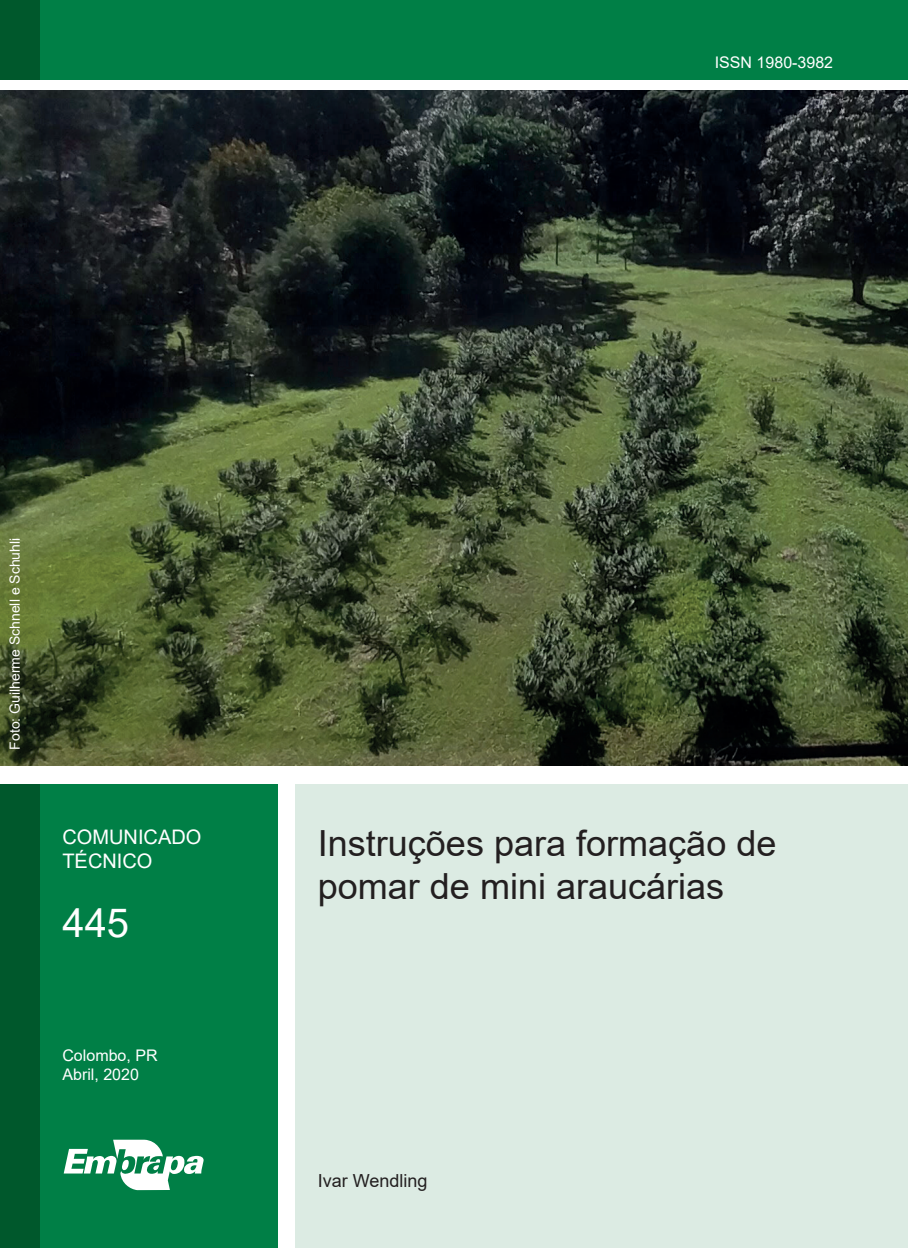
<style>
.page{position:relative;width:908px;height:1248px;background:#fff}
.page>*{position:absolute;margin:0;border:0;box-sizing:border-box;transform-origin:0 0}
.NUMERO_PUBLICACAO{font:40px "Arial";color:#fff}
.TITULO_CAPA{font:36px/43.2px "Arial";color:#231f20}
.COMUNICADO_TECNICO{font:20px/24px "Arial";color:#fff}
.AUTOR_CAPA{font:18px "Arial";color:#231f20}
.NUMERO_ISSN{font:16px "Arial";color:#fff}
.CIDADE_-_MES_-_ESTAD{font:16px "Arial";color:#fff}
.CREDITO_FOTO{font:14px "Arial";color:#fff}
</style>
<div class="page">
<img style="left:0;top:91px;width:907px;height:674px">
<div style="left:0;top:784px;width:277px;height:463px;background:#007f46"></div>
<div style="left:295px;top:784px;width:612px;height:463px;background:#dcebe3"></div>
<div style="left:0;top:784px;width:40px;height:463px;background:#00582c"></div>
<div style="left:0;top:0;width:907px;height:79px;background:#007f46"></div>
<svg style="left:64px;top:1139px;width:140px;height:50px"></svg>
<div style="left:0;top:0;width:40px;height:79px;background:#00582c"></div>
<p class="NUMERO_ISSN" style="left:714px;top:51px;width:120px">ISSN 1980-3982</p>
<p class="CREDITO_FOTO" style="left:5px;top:749px;width:213px;rotate:-90deg">Foto: Guilherme Schnell e Schuhli</p>
<p class="COMUNICADO_TECNICO" style="left:62px;top:825px;width:140px">COMUNICADO<br>TÉCNICO</p>
<p class="NUMERO_PUBLICACAO" style="left:62px;top:895px;width:68px">445</p>
<p class="CIDADE_-_MES_-_ESTAD" style="left:62px;top:1043px;width:97px">Colombo, PR</p>
<p class="NUMERO_ISSN" style="left:62px;top:1062px;width:78px">Abril, 2020</p>
<p class="TITULO_CAPA" style="left:317px;top:821px;width:460px">Instruções para formação de pomar de mini araucárias</p>
<p class="AUTOR_CAPA" style="left:317px;top:1167px;width:111px">Ivar Wendling</p>
</div>
